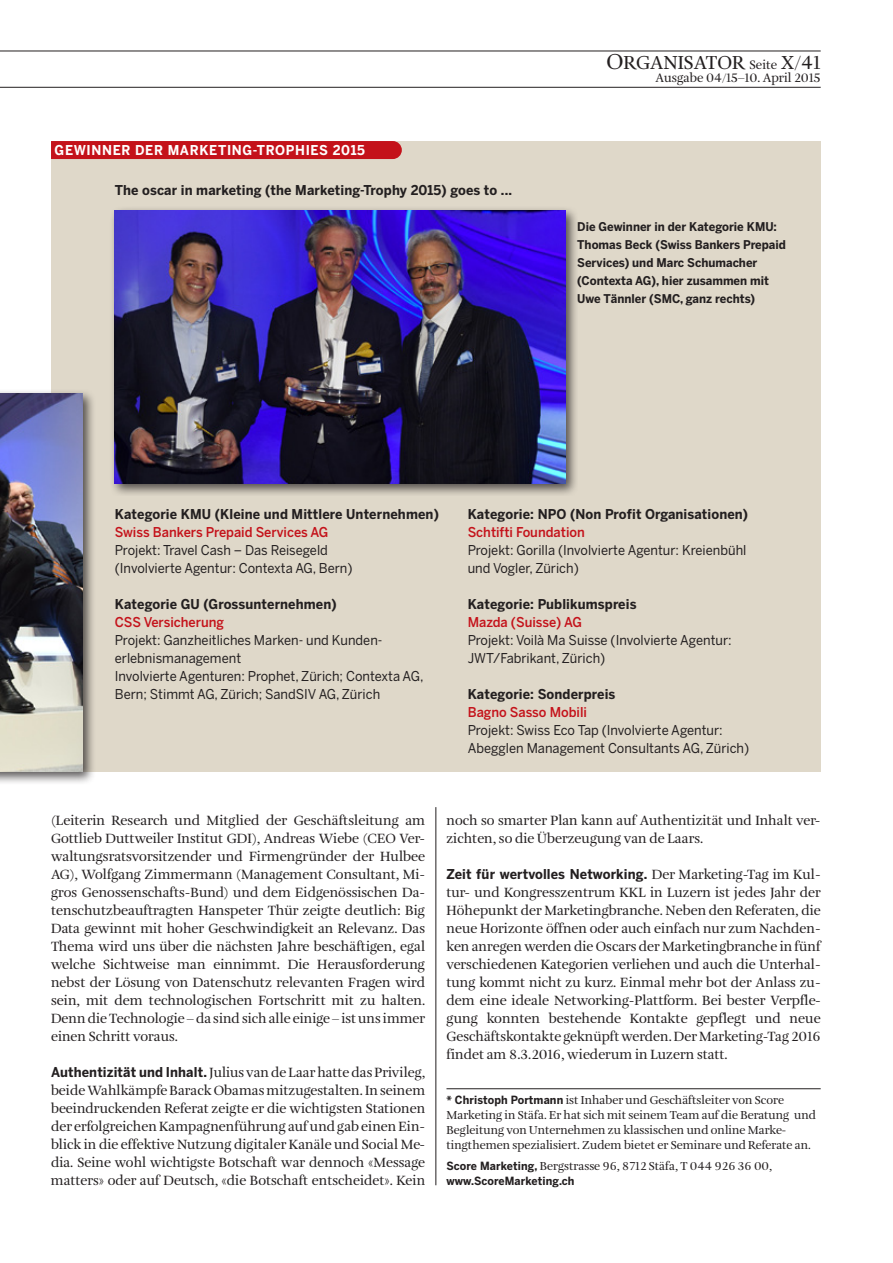
<style>
.page{position:relative;width:893px;height:1263px;background:#fff}
.page>*{position:absolute;margin:0;border:0;box-sizing:border-box;transform-origin:0 0}
.t1{font:19.5px "Amalia Pro";color:#231f20}
.t2{font:13.8px/18px "Amalia Pro";color:#231f20;text-align:justify}
.t3{font:13.5px/18px "Benton Sans";color:#231f20;scale:.95 1}
.t4{font:700 13.5px "Benton Sans";letter-spacing:.01em;color:#231f20;scale:.95 1}
.t5{font:500 13.5px "Benton Sans";color:#c4121a;scale:.95 1}
.t6{font:700 13.5px "Benton Sans";letter-spacing:.05em;color:#fff;scale:.95 1}
.t7{font:12.75px/12.8px "Amalia Pro";color:#231f20;text-align:right}
.t8{font:12px/15px "Amalia Pro";color:#231f20}
.t9{font:700 12px/18px "Benton Sans";color:#231f20;scale:.95 1}
.t10{font:700 11.25px "Benton Sans";letter-spacing:.01em;color:#231f20;scale:.95 1}
.s1{font-size:22.5px}
.s2{font-size:19.5px}
.s3{font-family:"Benton Sans";font-weight:700;font-size:13.5px}
.s4{font-family:"Amalia Pro";font-weight:400;font-size:13.8px}
.s5{font-family:"Benton Sans";font-weight:700;font-size:11.25px}
</style>
<div class="page">
<hr style="left:0;top:51px;width:821px;height:1px;background:#231f20">
<hr style="left:0;top:87px;width:821px;height:1px;background:#231f20">
<div style="left:51px;top:141px;width:770px;height:630px;background:#dfd8c9"></div>
<hr style="left:446px;top:1088px;width:375px;height:1px;background:#231f20">
<div style="left:0;top:388px;width:96px;height:396px;background:#231f20;opacity:.75"></div>
<img style="left:0;top:393px;width:83px;height:378px">
<div style="left:51px;top:141px;width:351px;height:18px;background:#c4121a"></div>
<div style="left:110px;top:206px;width:468px;height:290px;background:#231f20;opacity:.75"></div>
<img style="left:115px;top:211px;width:451px;height:272px">
<hr style="left:436px;top:807px;width:1px;height:378px;background:#231f20">
<p class="t6" style="left:55px;top:142px;width:328px">Gewinner der Marketing-Trophies 2015</p>
<p class="t4" style="left:115px;top:182px;width:420px">The oscar in marketing (the Marketing-Trophy 2015) goes to ...</p>
<h1 class="t1" style="left:607px;top:51px;width:31px"><span class="s1">O</span>rganisator</h1>
<p class="t7" style="left:655px;top:59px;width:167px">Seite <span class="s2">X/41<br></span>Ausgabe 04/15–10. April 2015</p>
<p class="t9" style="left:577px;top:218px;width:221px">Die Gewinner in der Kategorie KMU:<br>Thomas Beck (Swiss Bankers Prepaid<br>Services) und Marc Schumacher (Contexta AG), hier zusammen mit<br>Uwe Tännler (SM C, ganz rechts)</p>
<p class="t4" style="left:115px;top:506px;width:343px">Kategorie KMU (Kleine und Mittlere Unternehmen)</p>
<p class="t5" style="left:115px;top:524px;width:226px">Swiss Bankers Prepaid Services AG</p>
<p class="t3" style="left:115px;top:541px;width:252px">Projekt: Travel Cash – Das Reisegeld (Involvierte Agentur: Contexta AG, Bern)</p>
<p class="t4" style="left:115px;top:596px;width:235px">Kategorie GU (Grossunternehmen)</p>
<p class="t5" style="left:115px;top:614px;width:117px">CSS Versicherung</p>
<p class="t3" style="left:115px;top:631px;width:326px">Projekt: Ganzheitliches Marken- und Kunden&shy;erlebnismanagement<br>Involvierte Agenturen: Prophet, Zürich; Contexta AG, Bern; Stimmt AG, Zürich; SandSIV AG, Zürich</p>
<p class="t4" style="left:468px;top:506px;width:85px">Kategorie: NPO</p>
<p class="t4" style="left:570px;top:506px;width:189px">(Non Profit Organisationen)</p>
<p class="t5" style="left:468px;top:524px;width:125px">Schtifti Foundation</p>
<p class="t3" style="left:468px;top:541px;width:295px">Projekt: Gorilla (Involvierte Agentur: Kreienbühl und Vogler, Zürich)</p>
<p class="t4" style="left:468px;top:596px;width:179px">Kategorie: Publikumspreis</p>
<p class="t5" style="left:468px;top:614px;width:122px">Mazda (Suisse) AG</p>
<p class="t3" style="left:468px;top:631px;width:279px">Projekt: Voilà Ma Suisse (Involvierte Agentur:<br>JWT/Fabrikant, Zürich)</p>
<p class="t4" style="left:468px;top:686px;width:157px">Kategorie: Sonderpreis</p>
<p class="t5" style="left:468px;top:704px;width:127px">Bagno Sasso Mobili</p>
<p class="t3" style="left:468px;top:721px;width:298px">Projekt: Swiss Eco Tap (Involvierte Agentur:<br>Abegglen Management Consultants AG, Zürich)</p>
<p class="t2" style="left:51px;top:812px;width:376px">(Leiterin Research und Mitglied der Geschäftsleitung am Gottlieb Duttweiler Institut GDI), Andreas Wiebe (CEO Ver&shy;waltungsratsvorsitzender und Firmengründer der Hulbee AG), Wolfgang Zimmermann (Management Consultant, Mi&shy;gros Genossenschafts-Bund) und dem Eidgenössischen Da&shy;tenschutzbeauftragten Hanspeter Thür zeigte deutlich: Big Data gewinnt mit hoher Geschwindigkeit an Relevanz. Das Thema wird uns über die nächsten Jahre beschäftigen, egal welche Sichtweise man einnimmt. Die Herausforderung nebst der Lösung von Datenschutz relevanten Fragen wird sein, mit dem technologischen Fortschritt mit zu halten.<br>Denndie Technologie –da sindsichalle einige – istuns immer einen Schritt voraus.</p>
<p class="t2" style="left:51px;top:1064px;width:376px"><span class="s3">Authentizität und I nhalt.</span> Julius vande Laarhattedas Privileg, beideWahlkämpfeBarackObamasmitzugestalten.Inseinem beeindruckenden Referat zeigte er die wichtigsten Stationen der erfolgreichenKampagnenführung aufundgab einenEin&shy;blick in die effektive Nutzung digitaler Kanäle und Social Me&shy;dia. Seine wohl wichtigste Botschaft war dennoch «Message matters» oder auf Deutsch, «die Botschaft entscheidet». Kein</p>
<p class="t2" style="left:446px;top:812px;width:376px">noch so smarter Plan kann auf Authentizität und Inhalt ver&shy;zichten, so die Überzeugung van de Laars.</p>
<p class="t4" style="left:446px;top:866px;width:395px">Zeit für wertvolles N etworking. <span class="s4">Der Marketing-Tag im Kul-</span></p>
<p class="t2" style="left:446px;top:884px;width:376px">tur- und Kongresszentrum KKL in Luzern ist jedes Jahr der Höhepunkt der Marketingbranche. Neben den Referaten, die neue Horizonte öffnen oder auch einfach nur zum Nachden&shy;ken anregen werden die Oscars der Marketingbranche in fünf verschiedenen Kategorien verliehen und auch die Unterhal&shy;tung kommt nicht zu kurz. Einmal mehr bot der Anlass zu&shy;dem eine ideale Networking-Plattform. Bei bester Verpfle&shy;gung konnten bestehende Kontakte gepflegt und neue Geschäftskontakte geknüpft werden.DerMarketing-Tag 2016 findet am 8.3.2016, wiederum in Luzern statt.</p>
<p class="t8" style="left:446px;top:1093px;width:371px"><span class="s5">* Christoph Portmann</span> ist Inhaber und Geschäftsleiter von Score Marketing in Stäfa. Er hat sich mit seinem Team auf die Beratung und Begleitung von Unternehmen zu klassischen und online Marke&shy;tingthemen spezialisiert. Zudem bietet er Seminare und Referate an.</p>
<p class="t8" style="left:446px;top:1159px;width:327px"><span class="s5">Score Marketing,</span> Bergstrasse 96, 8712 Stäfa, T 044 926 36 00,</p>
<p class="t10" style="left:446px;top:1174px;width:136px">www.ScoreMarketing.ch</p>
</div>
